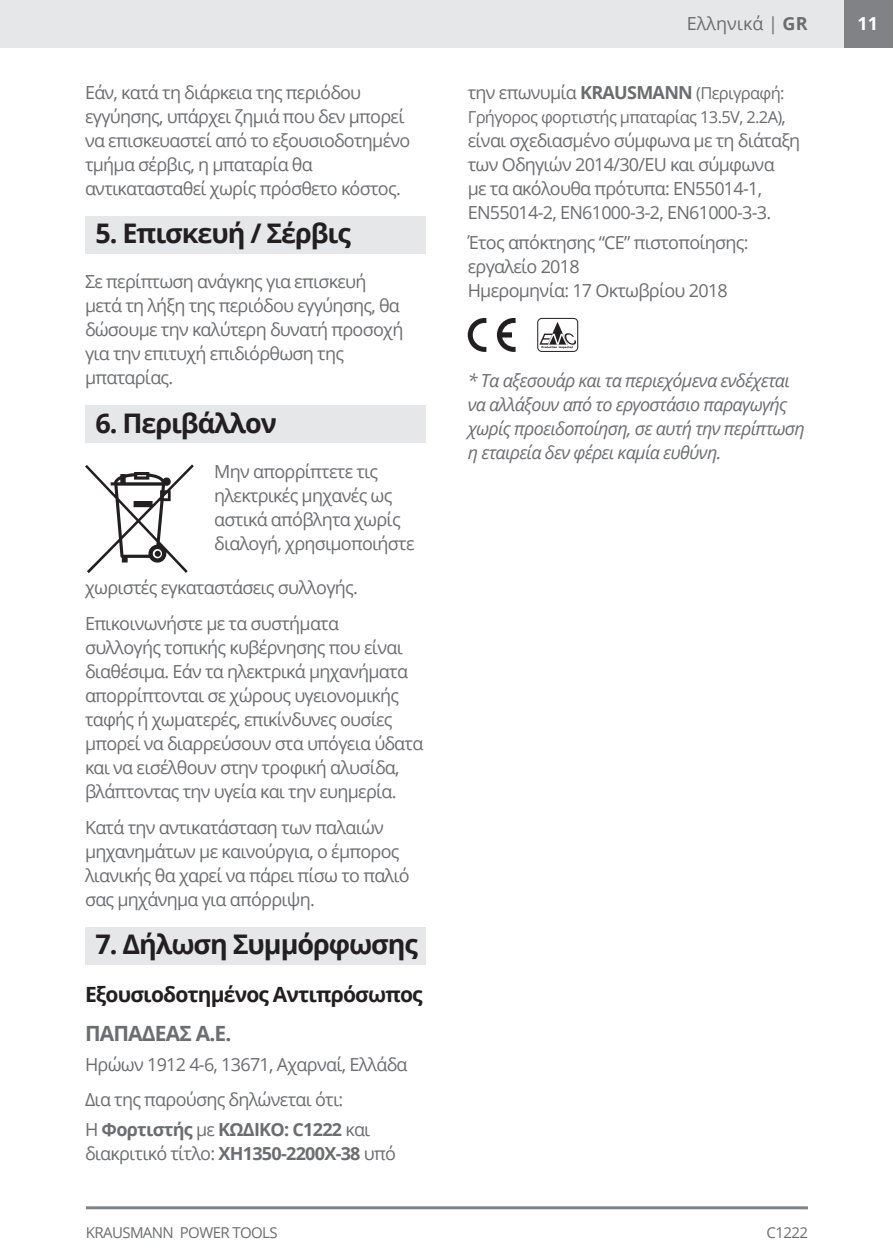
<style>
.page{position:relative;width:893px;height:1259px;background:#fff}
.page>*{position:absolute;margin:0;border:0;box-sizing:border-box;transform-origin:0 0}
.t1{font:700 27px "Open Sans";letter-spacing:-.04em;color:#231f20}
.t2{font:700 21px "Open Sans";letter-spacing:-.04em;color:#231f20}
.t3{font:700 21px "Open Sans";letter-spacing:-.04em;color:#6c6d70}
.t4{font:18px/24px "Open Sans";letter-spacing:-.04em;color:#6c6d70}
.t5{font:italic 18px/24px "Open Sans";letter-spacing:-.04em;color:#6c6d70}
.t6{font:18px "Open Sans";color:#6c6d70}
.t7{font:700 18px "Open Sans";color:#fff}
.t8{font:16.5px "Open Sans";letter-spacing:-.04em;color:#6c6d70}
.t9{font:15px "Open Sans";letter-spacing:-.04em;color:#6c6d70}
.s1{font-weight:700}
.s2{font-size:16.5px}
.s3{font-size:18px}
</style>
<div class="page">
<div style="left:844px;top:0;width:49px;height:48px;background:#808285"></div>
<hr style="left:86px;top:1206px;width:722px;height:3px;background:#808285">
<div style="left:85px;top:216px;width:340px;height:38px;background:#e6e7e9"></div>
<div style="left:85px;top:405px;width:340px;height:38px;background:#e6e7e9"></div>
<svg style="left:85px;top:464px;width:109px;height:109px"></svg>
<div style="left:85px;top:927px;width:340px;height:37px;background:#e6e7e9"></div>
<svg style="left:468px;top:318px;width:18px;height:34px"></svg>
<svg style="left:497px;top:318px;width:19px;height:34px"></svg>
<svg style="left:537px;top:318px;width:41px;height:34px"></svg>
<div style="left:0;top:0;width:844px;height:48px;background:#e6e7e9"></div>
<p class="t4" style="left:85px;top:80px;width:327px">Εάν, κατά τη διάρκεια της περιόδου εγγύησης, υπάρχει ζημιά που δεν μπορεί να επισκευαστεί από το εξουσιοδοτημένο τμήμα σέρβις, η μπαταρία θα αντικατασταθεί χωρίς πρόσθετο κόστος.</p>
<h1 class="t1" style="left:96px;top:215px;width:257px">5. Επισκευή / Σέρβις</h1>
<p class="t4" style="left:85px;top:269px;width:320px">Σε περίπτωση ανάγκης για επισκευή μετά τη λήξη της περιόδου εγγύησης, θα δώσουμε την καλύτερη δυνατή προσοχή για την επιτυχή επιδιόρθωση της μπαταρίας.</p>
<h1 class="t1" style="left:96px;top:404px;width:183px">6. Περιβάλλον</h1>
<p class="t4" style="left:214px;top:459px;width:202px">Μην απορρίπτετε τις ηλεκτρικές μηχανές ως αστικά απόβλητα χωρίς διαλογή, χρησιμοποιήστε</p>
<p class="t4" style="left:85px;top:569px;width:274px;line-height:36px">χωριστές εγκαταστάσεις συλλογής.<br>Επικοινωνήστε με τα συστήματα</p>
<p class="t4" style="left:85px;top:635px;width:340px">συλλογής τοπικής κυβέρνησης που είναι διαθέσιμα. Εάν τα ηλεκτρικά μηχανήματα απορρίπτονται σε χώρους υγειονομικής ταφής ή χωματερές, επικίνδυνες ουσίες μπορεί να διαρρεύσουν στα υπόγεια ύδατα και να εισέλθουν στην τροφική αλυσίδα, βλάπτοντας την υγεία και την ευημερία.</p>
<p class="t4" style="left:85px;top:814px;width:326px">Κατά την αντικατάσταση των παλαιών μηχανημάτων με καινούργια, ο έμπορος λιανικής θα χαρεί να πάρει πίσω το παλιό σας μηχάνημα για απόρριψη.</p>
<h1 class="t1" style="left:96px;top:925px;width:324px">7. Δήλωση Συμμόρφωσης</h1>
<p class="t2" style="left:85px;top:979px;width:339px">Εξουσιοδοτημένος Αντιπρόσωπος</p>
<p class="t3" style="left:85px;top:1019px;width:148px">ΠΑΠΑΔΕΑΣ Α.Ε.</p>
<p class="t4" style="left:85px;top:1052px;width:324px">Ηρώων 1912 4-6, 13671, Αχαρναί, Ελλάδα</p>
<p class="t4" style="left:85px;top:1084px;width:287px;line-height:30px">Δια της παρούσης δηλώνεται ότι:<br>Η <span class="s1">Φορτιστής</span> με <span class="s1">ΚΩΔΙΚΟ: C1222</span> και</p>
<p class="t4" style="left:85px;top:1141px;width:312px">διακριτικό τίτλο: <span class="s1">XH1350-2200X-38</span> υπό</p>
<p class="t6" style="left:687px;top:11px;width:122px">Ελληνικά | <span class="s1">GR</span></p>
<p class="t4" style="left:468px;top:80px;width:318px">την επωνυμία <span class="s1">KRAUSMANN</span> <span class="s2">(Περιγραφή:</span></p>
<p class="t8" style="left:468px;top:106px;width:320px">Γρήγορος φορτιστής μπαταρίας 13.5V, 2.2A)<span class="s3">,</span></p>
<p class="t4" style="left:468px;top:128px;width:334px">είναι σχεδιασμένο σύμφωνα με τη διάταξη των Οδηγιών 2014/30/EU και σύμφωνα<br>με τα ακόλουθα πρότυπα: EN55014-1, EN55014-2, EN61000-3-2, EN61000-3-3.</p>
<p class="t4" style="left:468px;top:230px;width:282px">Έτος απόκτησης “CE” πιστοποίησης: εργαλείο 2018<br>Ημερομηνία: 17 Οκτωβρίου 2018</p>
<p class="t5" style="left:468px;top:368px;width:339px">* Τα αξεσουάρ και τα περιεχόμενα ενδέχεται να αλλάξουν από το εργοστάσιο παραγωγής χωρίς προειδοποίηση, σε αυτή την περίπτωση η εταιρεία δεν φέρει καμία ευθύνη.</p>
<p class="t9" style="left:86px;top:1222px;width:193px">KRAUSMANN POWER TOOLS</p>
<p class="t9" style="left:766px;top:1222px;width:43px">C1222</p>
<p class="t7" style="left:857px;top:11px;width:22px">11</p>
</div>
